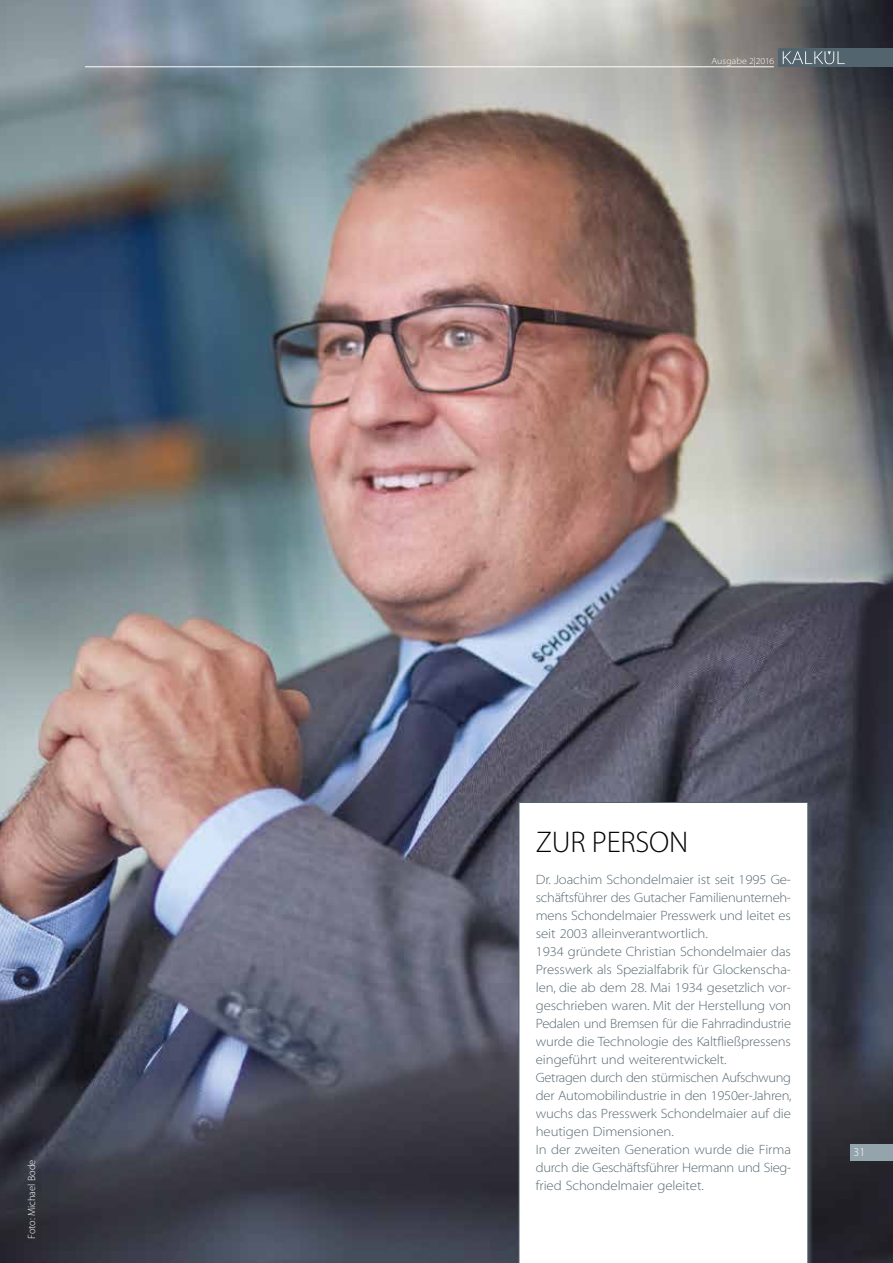
<style>
.page{position:relative;width:893px;height:1263px;background:#fff}
.page>*{position:absolute;margin:0;border:0;box-sizing:border-box;transform-origin:0 0}
.t1{font:30px "Myriad MM 215 600";letter-spacing:-.005em;color:#000}
.t2{font:13.5px/18px "Myriad MM 215 700";letter-spacing:-.01em;color:#52646d}
.t3{font:12px "Myriad MM 215 600";color:#fff}
.t4{font:10.5px "Myriad MM 215 600";color:#fff}
.t5{font:9px "Myriad MM 215 700";letter-spacing:.005em;color:#fff}
</style>
<div class="page">
<img style="left:0;top:0;width:893px;height:1263px">
<div style="left:850px;top:1144px;width:43px;height:16px;background:#94a4ad"></div>
<div style="left:778px;top:49px;width:115px;height:18px;background:#52646d"></div>
<svg style="left:783px;top:51px;width:62px;height:13px"></svg>
<hr style="left:85px;top:67px;width:689px;height:1px;background:#fff">
<svg style="left:519px;top:802px;width:289px;height:461px"></svg>
<p class="t4" style="left:26px;top:1239px;width:81px;rotate:-90deg">Foto: Michael Bode</p>
<p class="t5" style="left:711px;top:57px;width:64px">Ausgabe 2|2016</p>
<h1 class="t1" style="left:536px;top:827px;width:154px">ZUR PERSON</h1>
<p class="t2" style="left:536px;top:871px;width:257px">Dr. Joachim Schondelmaier ist seit 1995 Ge&shy;schäftsführer des Gutacher Familienunterneh&shy;mens Schondelmaier Presswerk und leitet es seit 2003 alleinverantwortlich.<br>1934 gründete Christian Schondelmaier das Presswerk als Spezialfabrik für Glockenscha&shy;len, die ab dem 28. Mai 1934 gesetzlich vor&shy;geschrieben waren. Mit der Herstellung von Pedalen und Bremsen für die Fahrradindustrie wurde die Technologie des Kaltfließpressens eingeführt und weiterentwickelt.<br>Getragen durch den stürmischen Aufschwung der Automobilindustrie in den 1950er-Jahren, wuchs das Presswerk Schondelmaier auf die heutigen Dimensionen.<br>In der zweiten Generation wurde die Firma durch die Geschäftsführer Hermann und Sieg&shy;fried Schondelmaier geleitet.</p>
<p class="t3" style="left:854px;top:1146px;width:13px">31</p>
</div>
